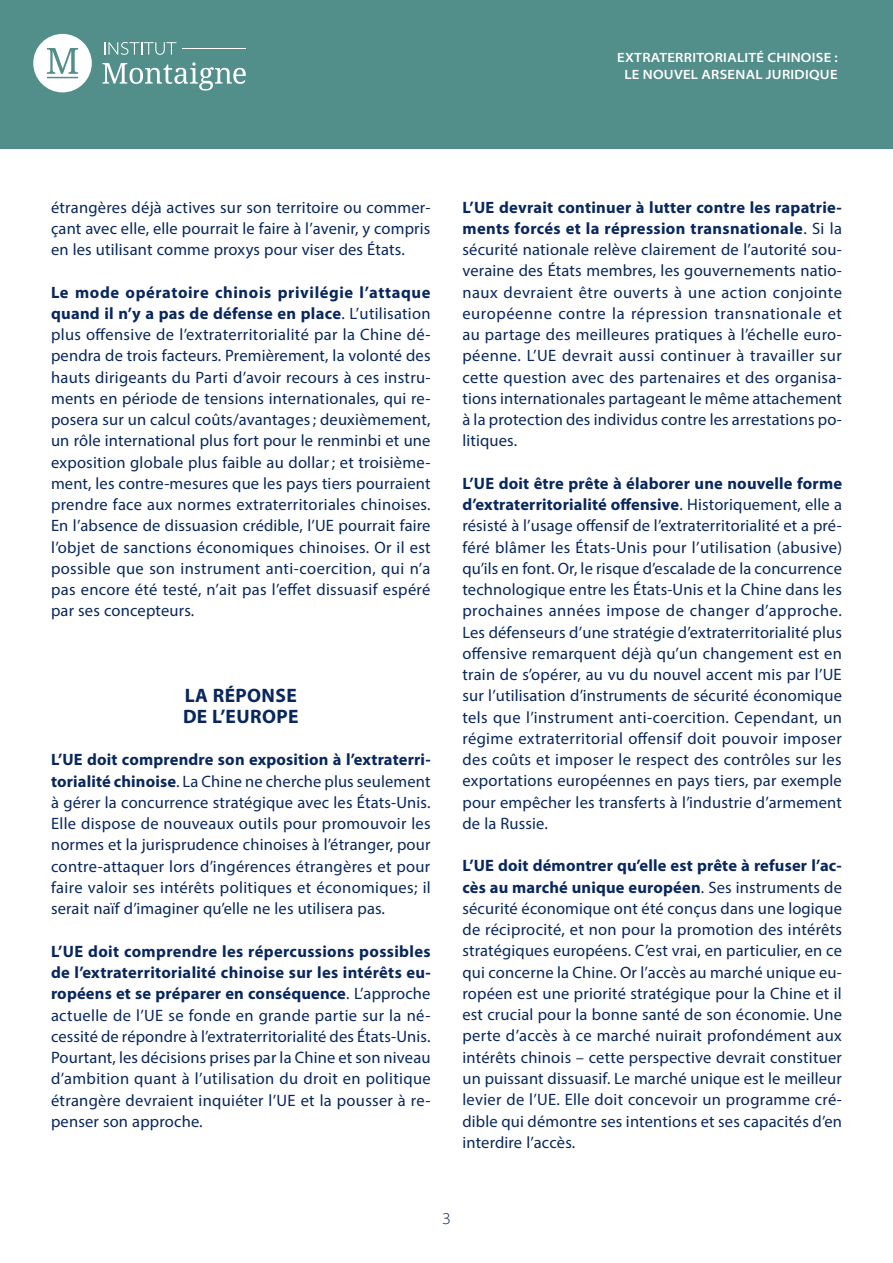
<style>
.page{position:relative;width:893px;height:1263px;background:#fff}
.page>*{position:absolute;margin:0;border:0;box-sizing:border-box;transform-origin:0 0}
.t1{font:700 19.5px/21.3px "Myriad Pro";letter-spacing:.02em;color:#08275e}
.t2{font:16.5px/21.3px "Myriad Pro";letter-spacing:.01em;color:#08275e;text-align:justify}
.t3{font:300 semi-expanded 16.5px "Myriad Pro";color:#08275e}
.t4{font:600 semi-expanded 13.5px/16.5px "Myriad Pro";letter-spacing:.02em;color:#fff;text-align:center}
.s1{font-weight:700}
</style>
<div class="page">
<div style="left:0;top:0;width:893px;height:149px;background:#528e8a"></div>
<svg style="left:104px;top:42px;width:73px;height:13px"></svg>
<svg style="left:33px;top:34px;width:59px;height:58px"></svg>
<hr style="left:182px;top:48px;width:64px;height:1px;background:#fff">
<svg style="left:102px;top:62px;width:144px;height:29px"></svg>
<p class="t4" style="left:617px;top:49px;width:222px">EXTRATERRITORIALITÉ CHINOISE :<br>LE NOUVEL ARSENAL JURIDIQUE</p>
<p class="t2" style="left:51px;top:196px;width:381px">étrangères déjà actives sur son territoire ou commer&shy;çant avec elle, elle pourrait le faire à l’avenir, y compris en les utilisant comme proxys pour viser des États.</p>
<p class="t2" style="left:51px;top:281px;width:381px"><span class="s1">Le mode opératoire chinois privilégie l’attaque quand il n’y a pas de défense en place</span>. L’utilisation plus offensive de l’extraterritorialité par la Chine dé&shy;pendra de trois facteurs. Premièrement, la volonté des hauts dirigeants du Parti d’avoir recours à ces instru&shy;ments en période de tensions internationales, qui re&shy;posera sur un calcul coûts/avantages; deuxièmement, un rôle international plus fort pour le renminbi et une exposition globale plus faible au dollar; et troisième&shy;ment, les contre-mesures que les pays tiers pourraient prendre face aux normes extraterritoriales chinoises.<br>En l’absence de dissuasion crédible, l’UE pourrait faire l’objet de sanctions économiques chinoises. Or il est possible que son instrument anti-coercition, qui n’a pas encore été testé, n’ait pas l’effet dissuasif espéré par ses concepteurs.</p>
<p class="t1" style="left:183px;top:684px;width:117px">LA RÉPONSE<br>DE L’EUROPE</p>
<p class="t2" style="left:51px;top:749px;width:381px"><span class="s1">L’UE doit comprendre son exposition à l’extraterri&shy;torialité chinoise</span>. La Chine ne cherche plus seulement à gérer la concurrence stratégique avec les États-Unis.<br>Elle dispose de nouveaux outils pour promouvoir les normes et la jurisprudence chinoises à l’étranger, pour contre-attaquer lors d’ingérences étrangères et pour faire valoir ses intérêts politiques et économiques; il serait naïf d’imaginer qu’elle ne les utilisera pas.</p>
<p class="t2" style="left:51px;top:940px;width:381px"><span class="s1">L’UE doit comprendre les répercussions possibles de l’extraterritorialité chinoise sur les intérêts eu&shy;ropéens et se préparer en conséquence</span>. L’approche actuelle de l’UE se fonde en grande partie sur la né&shy;cessité de répondre à l’extraterritorialité des États-Unis.<br>Pourtant, les décisions prises par la Chine et son niveau d’ambition quant à l’utilisation du droit en politique étrangère devraient inquiéter l’UE et la pousser à re&shy;penser son approche.</p>
<p class="t2" style="left:462px;top:196px;width:381px"><span class="s1">L’UE devrait continuer à lutter contre les rapatrie&shy;ments forcés et la répression transnationale</span>. Si la sécurité nationale relève clairement de l’autorité sou&shy;veraine des États membres, les gouvernements natio&shy;naux devraient être ouverts à une action conjointe européenne contre la répression transnationale et au partage des meilleures pratiques à l’échelle euro&shy;péenne. L’UE devrait aussi continuer à travailler sur cette question avec des partenaires et des organisa&shy;tions internationales partageant le même attachement à la protection des individus contre les arrestations po&shy;litiques.</p>
<p class="t2" style="left:462px;top:472px;width:381px"><span class="s1">L’UE doit être prête à élaborer une nouvelle forme d’extraterritorialité offensive</span>. Historiquement, elle a résisté à l’usage offensif de l’extraterritorialité et a pré&shy;féré blâmer les États-Unis pour l’utilisation (abusive) qu’ils en font. Or, le risque d’escalade de la concurrence technologique entre les États-Unis et la Chine dans les prochaines années impose de changer d’approche.<br>Les défenseurs d’une stratégie d’extraterritorialité plus offensive remarquent déjà qu’un changement est en train de s’opérer, au vu du nouvel accent mis par l’UE sur l’utilisation d’instruments de sécurité économique tels que l’instrument anti-coercition. Cependant, un régime extraterritorial offensif doit pouvoir imposer des coûts et imposer le respect des contrôles sur les exportations européennes en pays tiers, par exemple pour empêcher les transferts à l’industrie d’armement de la Russie.</p>
<p class="t2" style="left:462px;top:855px;width:381px"><span class="s1">L’UE doit démontrer qu’elle est prête à refuser l’ac&shy;cès au marché unique européen</span>. Ses instruments de sécurité économique ont été conçus dans une logique de réciprocité, et non pour la promotion des intérêts stratégiques européens. C’est vrai, en particulier, en ce qui concerne la Chine. Or l’accès au marché unique eu&shy;ropéen est une priorité stratégique pour la Chine et il est crucial pour la bonne santé de son économie. Une perte d’accès à ce marché nuirait profondément aux intérêts chinois – cette perspective devrait constituer un puissant dissuasif. Le marché unique est le meilleur levier de l’UE. Elle doit concevoir un programme cré&shy;dible qui démontre ses intentions et ses capacités d’en interdire l’accès.</p>
<p class="t3" style="left:442px;top:1209px;width:10px">3</p>
</div>
